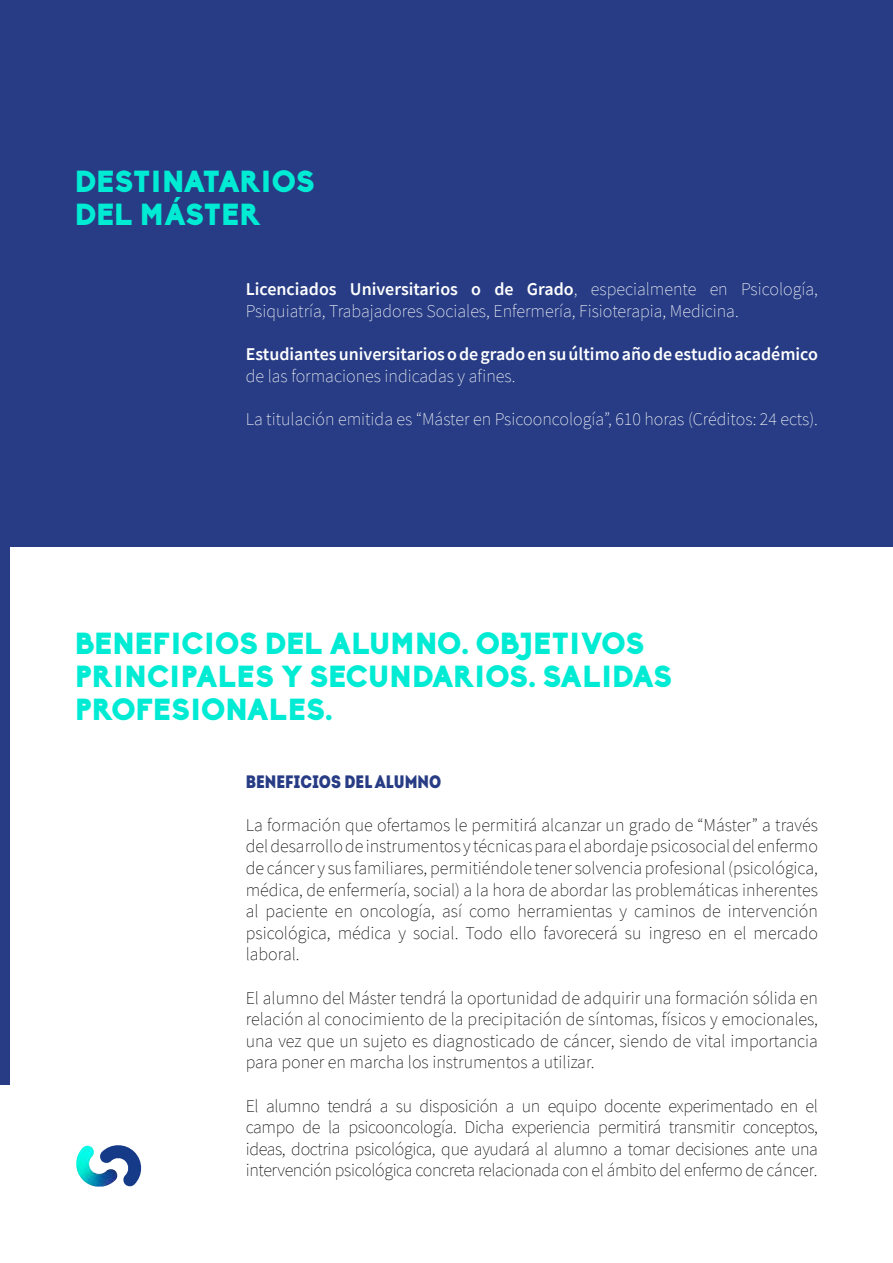
<style>
.page{position:relative;width:893px;height:1263px;background:#fff}
.page>*{position:absolute;margin:0;border:0;box-sizing:border-box;transform-origin:0 0}
.t1{font:900 30px/33px "Biko";color:#00ebd4}
.t2{font:200 18px/21.6px "Source Sans Pro";color:#000;text-align:justify}
.t3{font:200 18px/21.6px "Source Sans Pro";color:#fff}
.t4{font:600 18px "Source Sans Pro";color:#fff}
.t5{font:18px "Intro Cond Black Free";color:#273c84}
.s1{font-weight:600}
</style>
<div class="page">
<div style="left:0;top:178px;width:9px;height:906px;background:#273c84"></div>
<svg style="left:99px;top:1145px;width:43px;height:42px"></svg>
<img style="left:76px;top:1146px;width:42px;height:40px">
<div style="left:0;top:0;width:893px;height:546px;background:#273c84"></div>
<h1 class="t1" style="left:75px;top:165px;width:241px">DESTINATARIOS<br>DEL MÁSTER</h1>
<p class="t3" style="left:246px;top:278px;width:574px"><span class="s1">Licenciados Universitarios o de Grado</span>, especialmente en Psicología,<br>Psiquiatría, Trabajadores Sociales, Enfermería, Fisioterapia, Medicina.</p>
<p class="t4" style="left:246px;top:342px;width:574px">Estudiantes universitarios o de grado en su último año de estudio académico</p>
<p class="t3" style="left:246px;top:365px;width:271px">de las formaciones indicadas y afines.</p>
<p class="t3" style="left:246px;top:408px;width:574px">La titulación emitida es “Máster en Psicooncología”, 610 horas (Créditos: 24 ects).</p>
<h1 class="t1" style="left:75px;top:627px;width:599px">BENEFICIOS DEL ALUMNO. OBJETIVOS<br>PRINCIPALES Y SECUNDARIOS. SALIDAS<br>PROFESIONALES.</h1>
<p class="t5" style="left:246px;top:769px;width:197px">BENEFICIOS DEL ALUMNO</p>
<p class="t2" style="left:246px;top:814px;width:574px">La formación que ofertamos le permitirá alcanzar un grado de “Máster” a través del desarrollo de instrumentos y técnicas para el abordaje psicosocial del enfermo de cáncer y sus familiares, permitiéndole tener solvencia profesional (psicológica, médica, de enfermería, social) a la hora de abordar las problemáticas inherentes al paciente en oncología, así como herramientas y caminos de intervención psicológica, médica y social. Todo ello favorecerá su ingreso en el mercado laboral.</p>
<p class="t2" style="left:246px;top:987px;width:574px">El alumno del Máster tendrá la oportunidad de adquirir una formación sólida en relación al conocimiento de la precipitación de síntomas, físicos y emocionales, una vez que un sujeto es diagnosticado de cáncer, siendo de vital importancia para poner en marcha los instrumentos a utilizar.</p>
<p class="t2" style="left:246px;top:1095px;width:574px">El alumno tendrá a su disposición a un equipo docente experimentado en el campo de la psicooncología. Dicha experiencia permitirá transmitir conceptos, ideas, doctrina psicológica, que ayudará al alumno a tomar decisiones ante una intervención psicológica concreta relacionada con el ámbito del enfermo de cáncer.</p>
</div>
